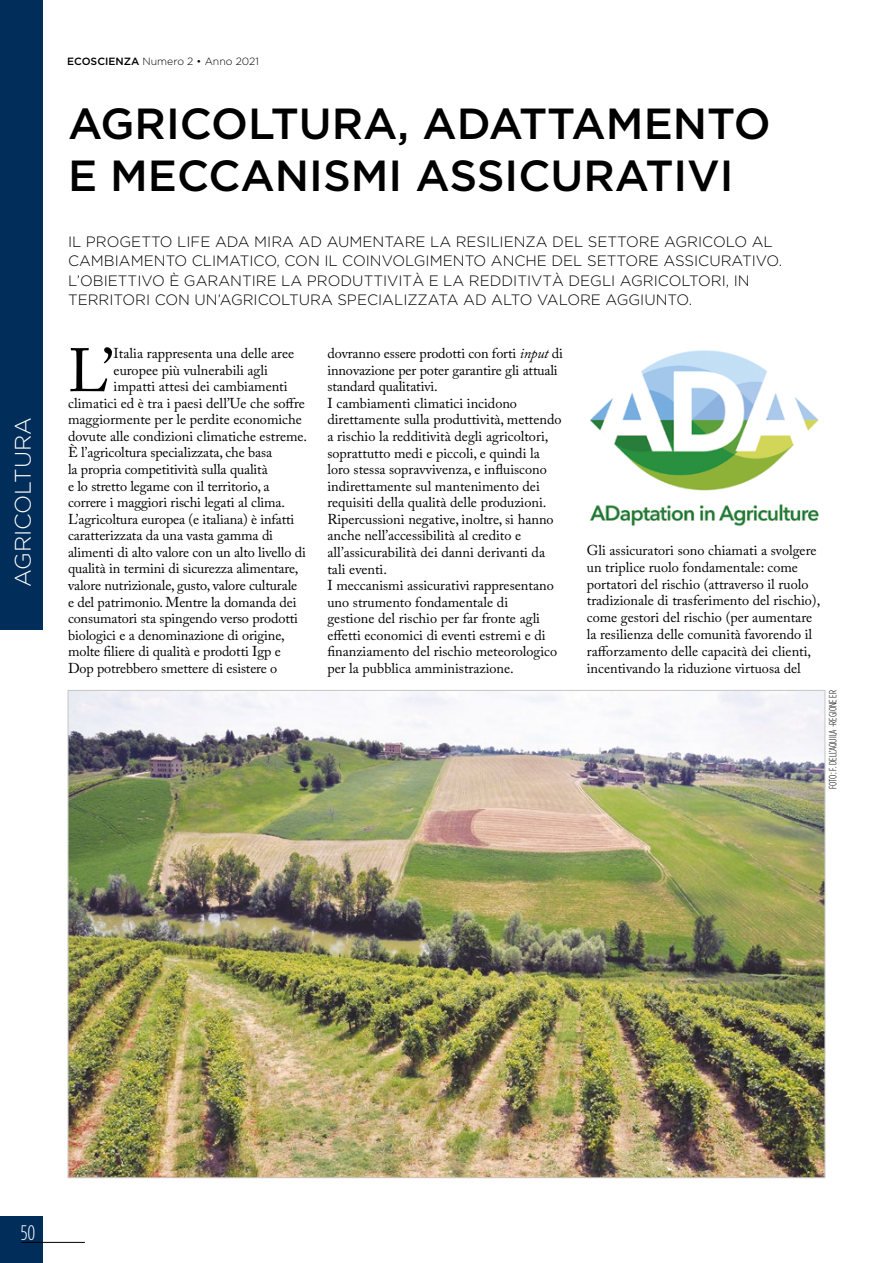
<style>
.page{position:relative;width:893px;height:1263px;background:#fff}
.page>*{position:absolute;margin:0;border:0;box-sizing:border-box;transform-origin:0 0}
.t1{font:60.6px "Adobe Caslon Pro";color:#000}
.t2{font:500 43.5px/52.5px "Gotham HTF";color:#000}
.t3{font:300 22.5px "Gotham HTF";color:#fff}
.t4{font:300 condensed 21px "Gotham HTF";color:#fff}
.t5{font:300 15px/19.5px "Gotham HTF";color:#000}
.t6{font:14.25px/16.5px "Adobe Caslon Pro";color:#000}
.t7{font:300 condensed 10.5px "Gotham HTF";color:#000}
.t8{font:300 10.5px "Gotham HTF";color:#000}
.s1{font-weight:500}
.s2{font-style:italic}
</style>
<div class="page">
<div style="left:0;top:1216px;width:43px;height:47px;background:#002d59"></div>
<hr style="left:21px;top:1242px;width:64px;height:1px;background:#000">
<div style="left:0;top:0;width:43px;height:629px;background:#002d59"></div>
<img style="left:589px;top:350px;width:230px;height:176px">
<img style="left:70px;top:692px;width:753px;height:484px">
<h3 class="t3" style="left:11px;top:587px;width:171px;rotate:-90deg">AGRICOLTURA</h3>
<p class="t8" style="left:67px;top:56px;width:193px"><span class="s1">ECOSCIENZA</span> Numero 2 • Anno 2021</p>
<h2 class="t2" style="left:68px;top:96px;width:704px">AGRICOLTURA, ADATTAMENTO<br>E MECCANISMI ASSICURATIVI</h2>
<p class="t5" style="left:68px;top:231px;width:716px">IL PROGETTO LIFE ADA MIRA AD AUMENTARE LA RESILIENZA DEL SETTORE AGRICOLO AL CAMBIAMENTO CLIMATICO, CON IL COINVOLGIMENTO ANCHE DEL SETTORE ASSICURATIVO.<br>L’OBIETTIVO È GARANTIRE LA PRODUTTIVITÀ E LA REDDITIVTÀ DEGLI AGRICOLTORI, IN TERRITORI CON UN’AGRICOLTURA SPECIALIZZATA AD ALTO VALORE AGGIUNTO.</p>
<h1 class="t1" style="left:68px;top:335px;width:47px">L’</h1>
<p class="t6" style="left:114px;top:345px;width:182px">Italia rappresenta una delle aree</p>
<p class="t6" style="left:114px;top:361px;width:156px">europee più vulnerabili agli</p>
<p class="t6" style="left:114px;top:378px;width:176px">impatti attesi dei cambiamenti</p>
<p class="t6" style="left:68px;top:394px;width:238px">climatici ed è tra i paesi dell’Ue che soffre</p>
<p class="t6" style="left:68px;top:411px;width:235px">maggiormente per le perdite economiche</p>
<p class="t6" style="left:68px;top:428px;width:241px">dovute alle condizioni climatiche estreme.</p>
<p class="t6" style="left:68px;top:444px;width:206px">È l’agricoltura specializzata, che basa</p>
<p class="t6" style="left:68px;top:461px;width:201px">la propria competitività sulla qualità</p>
<p class="t6" style="left:68px;top:477px;width:203px">e lo stretto legame con il territorio, a</p>
<p class="t6" style="left:68px;top:494px;width:219px">correre i maggiori rischi legati al clima.</p>
<p class="t6" style="left:68px;top:510px;width:228px">L’agricoltura europea (e italiana) è infatti</p>
<p class="t6" style="left:68px;top:527px;width:207px">caratterizzata da una vasta gamma di</p>
<p class="t6" style="left:68px;top:544px;width:239px">alimenti di alto valore con un alto livello di</p>
<p class="t6" style="left:68px;top:560px;width:232px">qualità in termini di sicurezza alimentare,</p>
<p class="t6" style="left:68px;top:577px;width:231px">valore nutrizionale, gusto, valore culturale</p>
<p class="t6" style="left:68px;top:593px;width:230px">e del patrimonio. Mentre la domanda dei</p>
<p class="t6" style="left:68px;top:610px;width:231px">consumatori sta spingendo verso prodotti</p>
<p class="t6" style="left:68px;top:627px;width:218px">biologici e a denominazione di origine,</p>
<p class="t6" style="left:68px;top:643px;width:214px">molte filiere di qualità e prodotti Igp e</p>
<p class="t6" style="left:68px;top:660px;width:211px">Dop potrebbero smettere di esistere o</p>
<p class="t6" style="left:327px;top:345px;width:237px">dovranno essere prodotti con forti <span class="s2">input</span> di innovazione per poter garantire gli attuali standard qualitativi.<br>I cambiamenti climatici incidono direttamente sulla produttività, mettendo a rischio la redditività degli agricoltori, soprattutto medi e piccoli, e quindi la loro stessa sopravvivenza, e influiscono indirettamente sul mantenimento dei requisiti della qualità delle produzioni.<br>Ripercussioni negative, inoltre, si hanno anche nell’accessibilità al credito e all’assicurabilità dei danni derivanti da tali eventi.<br>I meccanismi assicurativi rappresentano uno strumento fondamentale di<br>gestione del rischio per far fronte agli effetti economici di eventi estremi e di finanziamento del rischio meteorologico per la pubblica amministrazione.</p>
<p class="t6" style="left:587px;top:541px;width:235px">Gli assicuratori sono chiamati a svolgere un triplice ruolo fondamentale: come portatori del rischio (attraverso il ruolo tradizionale di trasferimento del rischio), come gestori del rischio (per aumentare la resilienza delle comunità favorendo il rafforzamento delle capacità dei clienti, incentivando la riduzione virtuosa del</p>
<p class="t7" style="left:827px;top:789px;width:100px;rotate:-90deg">FOTO: F. DELL’AQUILA -REGIONE ER</p>
<h3 class="t4" style="left:21px;top:1221px;width:16px">50</h3>
</div>
